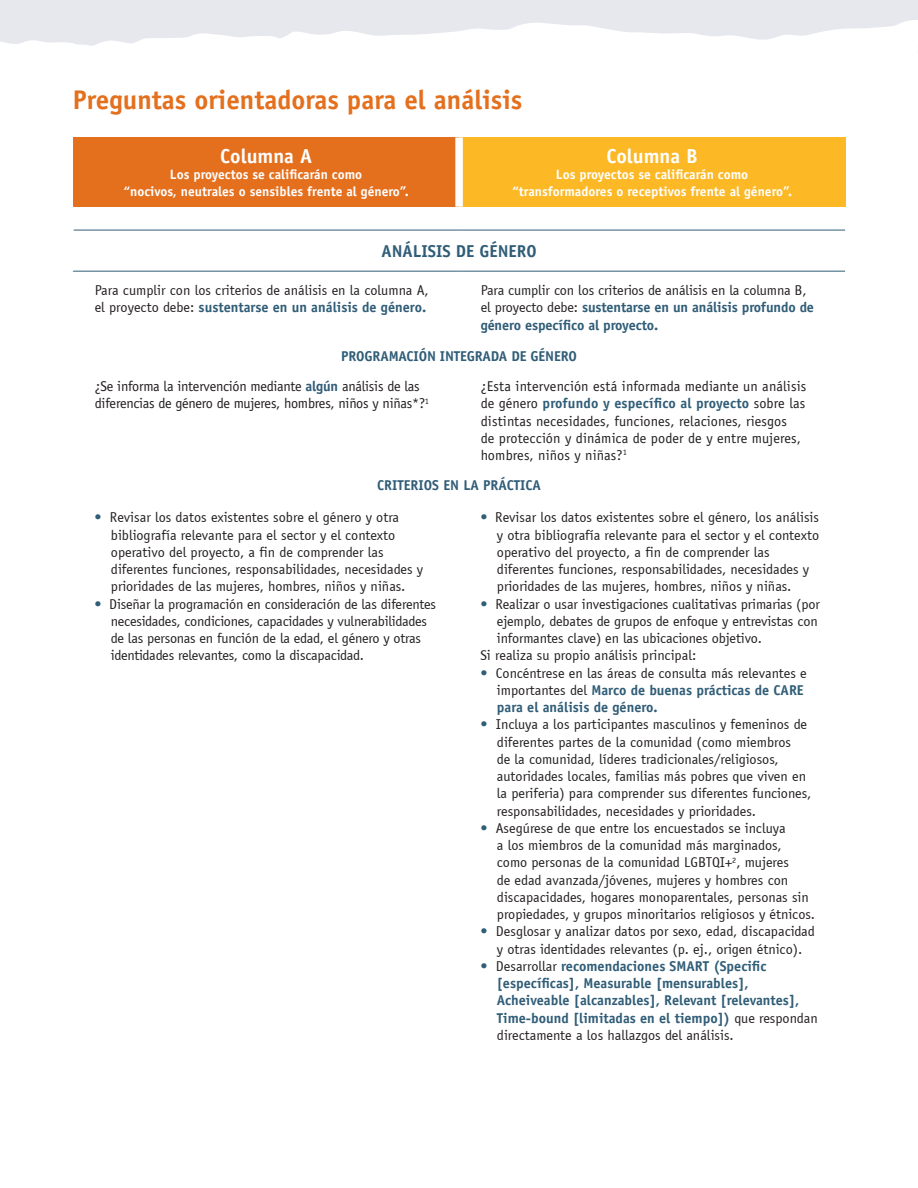
<style>
.page{position:relative;width:918px;height:1188px;background:#fff}
.page>*{position:absolute;margin:0;border:0;box-sizing:border-box;transform-origin:0 0}
.Head_1{font:700 27px "Officina Sans Std";color:#e4701e}
.Table_main_txt{font:700 20.25px "Officina Sans Std";color:#fff}
.Main_Text{font:700 17.25px "Officina Sans Std";color:#305d77}
.Table_main_txt_bulle{font:14.25px/17.2px "Officina Sans";color:#231f20}
.Table_main_txt-2{font:14.25px/17.2px "Officina Sans";letter-spacing:-.01em;color:#231f20}
.Main_Text-2{font:14.25px/17.2px "Officina Sans Std";letter-spacing:.01em;color:#231f20}
.Table_main_txt_bulle-2{font:700 14.25px/17.2px "Officina Sans Std";color:#305d77}
.Main_Text-3{font:14.25px/17.2px "Officina Sans Std";letter-spacing:-.01em;color:#231f20}
.Table_main_txt-3{font:700 14.25px "Officina Sans Std";letter-spacing:-.01em;color:#305d77}
.Table_main_txt-4{font:700 13.5px/16.5px "Officina Sans Std";color:#fff;text-align:center}
.s1{font-family:"Officina Sans Std";font-weight:700;color:#305d77}
.s2{font-weight:700;color:#305d77}
.s3{color:#305d77}
.s4{font-family:"Officina Sans";font-weight:400}
.s5{font-family:"Officina Sans";font-weight:400;color:#231f20}
</style>
<div class="page">
<div style="left:73px;top:137px;width:386px;height:70px;background:#e4701e"></div>
<div style="left:459px;top:137px;width:386px;height:70px;background:#fcb825"></div>
<div style="left:455px;top:137px;width:8px;height:70px;background:#fff"></div>
<hr style="left:73px;top:230px;width:386px;height:1px;background:#305d77">
<hr style="left:459px;top:230px;width:386px;height:1px;background:#305d77">
<hr style="left:73px;top:271px;width:386px;height:1px;background:#305d77">
<hr style="left:459px;top:271px;width:386px;height:1px;background:#305d77">
<hr style="left:73px;top:230px;width:1px;height:41px;background:#fff">
<div style="left:0;top:0;width:918px;height:54px;background:#e6e8ed"></div>
<svg style="left:0;top:20px;width:918px;height:34px;fill:#fff"></svg>
<p class="Head_1" style="left:73px;top:83px;width:451px">Preguntas orientadoras para el análisis</p>
<p class="Table_main_txt" style="left:220px;top:143px;width:93px">Columna A</p>
<p class="Table_main_txt-4" style="left:123px;top:166px;width:287px">Los proyectos se calificarán como<br>“nocivos, neutrales o sensibles frente al género”.</p>
<p class="Table_main_txt" style="left:606px;top:143px;width:93px">Columna B</p>
<p class="Table_main_txt-4" style="left:512px;top:166px;width:281px">Los proyectos se calificarán como “transformadores o receptivos frente al género”.</p>
<p class="Main_Text" style="left:381px;top:240px;width:157px">ANÁLISIS DE GÉNERO</p>
<p class="Table_main_txt-2" style="left:95px;top:282px;width:336px">Para cumplir con los criterios de análisis en la columna A, el proyecto debe: <span class="s1">sustentarse en un análisis de género.</span></p>
<p class="Table_main_txt-2" style="left:481px;top:282px;width:335px">Para cumplir con los criterios de análisis en la columna B, el proyecto debe: <span class="s1">sustentarse en un análisis profundo de género específico al proyecto.</span></p>
<p class="Table_main_txt-3" style="left:341px;top:348px;width:237px">PROGRAMACIÓN INTEGRADA DE GÉNERO</p>
<p class="Main_Text-3" style="left:95px;top:378px;width:336px">¿Se informa la intervención mediante <span class="s2">algún</span> análisis de las diferencias de género de mujeres, hombres, niños y niñas*?<sup>1</sup></p>
<p class="Main_Text-2" style="left:481px;top:378px;width:327px">¿Esta intervención está informada mediante un análisis de género <span class="s2">profundo y específico al proyecto</span> sobre las distintas necesidades, funciones, relaciones, riesgos<br>de protección y dinámica de poder de y entre mujeres, hombres, niños y niñas?<sup>1</sup></p>
<p class="Table_main_txt-3" style="left:377px;top:476px;width:165px">CRITERIOS EN LA PRÁCTICA</p>
<p class="Table_main_txt_bulle" style="left:111px;top:509px;width:314px;text-indent:-17px"><span class="s3">•</span> Revisar los datos existentes sobre el género y otra bibliografía relevante para el sector y el contexto operativo del proyecto, a fin de comprender las diferentes funciones, responsabilidades, necesidades y prioridades de las mujeres, hombres, niños y niñas.</p>
<p class="Table_main_txt_bulle" style="left:111px;top:595px;width:327px;text-indent:-17px"><span class="s3">•</span> Diseñar la programación en consideración de las diferentes necesidades, condiciones, capacidades y vulnerabilidades de las personas en función de la edad, el género y otras identidades relevantes, como la discapacidad.</p>
<p class="Table_main_txt_bulle" style="left:497px;top:509px;width:324px;text-indent:-16px"><span class="s3">•</span> Revisar los datos existentes sobre el género, los análisis y otra bibliografía relevante para el sector y el contexto operativo del proyecto, a fin de comprender las diferentes funciones, responsabilidades, necesidades y prioridades de las mujeres, hombres, niños y niñas.</p>
<p class="Table_main_txt_bulle" style="left:497px;top:595px;width:324px;text-indent:-16px"><span class="s3">•</span> Realizar o usar investigaciones cualitativas primarias (por ejemplo, debates de grupos de enfoque y entrevistas con informantes clave) en las ubicaciones objetivo.</p>
<p class="Table_main_txt_bulle" style="left:480px;top:647px;width:217px">Si realiza su propio análisis principal:</p>
<p class="Table_main_txt_bulle" style="left:497px;top:664px;width:311px;text-indent:-16px"><span class="s3">•</span> Concéntrese en las áreas de consulta más relevantes e importantes del <span class="s1">Marco de buenas prácticas de CARE para el análisis de género.</span></p>
<p class="Table_main_txt_bulle" style="left:497px;top:716px;width:316px;text-indent:-16px"><span class="s3">•</span> Incluya a los participantes masculinos y femeninos de diferentes partes de la comunidad (como miembros<br>de la comunidad, líderes tradicionales/religiosos, autoridades locales, familias más pobres que viven en la periferia) para comprender sus diferentes funciones, responsabilidades, necesidades y prioridades.</p>
<p class="Table_main_txt_bulle" style="left:497px;top:820px;width:320px;text-indent:-16px"><span class="s3">•</span> Asegúrese de que entre los encuestados se incluya<br>a los miembros de la comunidad más marginados, como personas de la comunidad LGBTQI+<sup>2</sup>, mujeres<br>de edad avanzada/jóvenes, mujeres y hombres con discapacidades, hogares monoparentales, personas sin propiedades, y grupos minoritarios religiosos y étnicos.</p>
<p class="Table_main_txt_bulle" style="left:480px;top:923px;width:336px;text-align:center"><span class="s3">•</span> Desglosar y analizar datos por sexo, edad, discapacidad y otras identidades relevantes (p. ej., origen étnico).</p>
<p class="Table_main_txt_bulle-2" style="left:497px;top:957px;width:322px;text-indent:-16px"><span class="s4">•</span> <span class="s5">Desarrollar</span> recomendaciones SMART (Specific [específicas], Measurable [mensurables], Acheiveable [alcanzables], Relevant [relevantes], Time-bound [limitadas en el tiempo]) <span class="s5">que respondan directamente a los hallazgos del análisis.</span></p>
</div>
